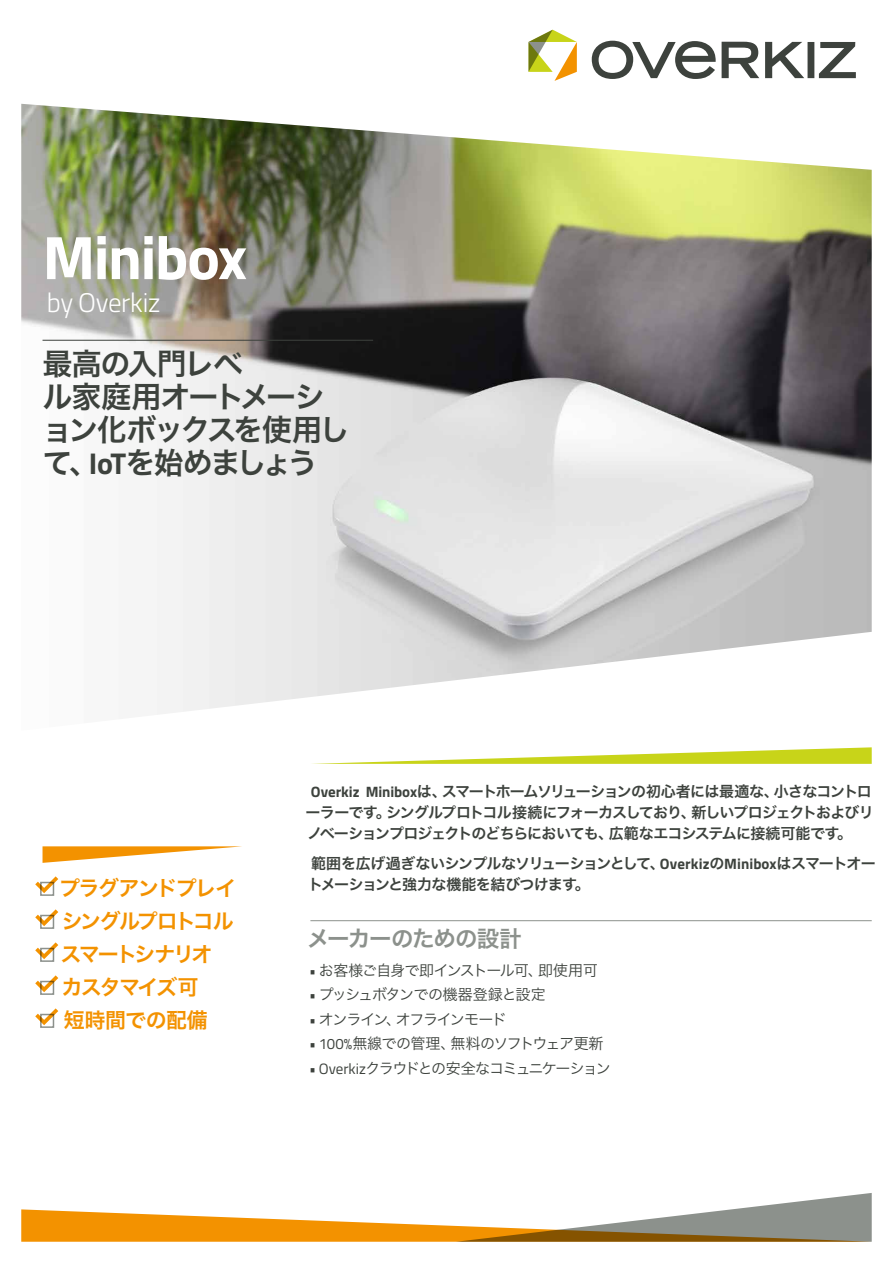
<style>
.page{position:relative;width:893px;height:1263px;background:#fff}
.page>*{position:absolute;margin:0;border:0;box-sizing:border-box;transform-origin:0 0}
.t1{font:700 61.5px "Titillium Web";letter-spacing:-.025em;color:#fff}
.t2{font:30px/33px "Hira Kaku Pro W6";letter-spacing:-.075em;color:#3d423d}
.t3{font:300 27px "Titillium Web";letter-spacing:-.015em;color:#fff}
.t4{font:22.5px "Hira Kaku Pro W6";letter-spacing:-.045em;color:#8c918c}
.t5{font:21px/33px "Hira Kaku Pro W6";letter-spacing:-.075em;color:#f39200}
.t6{font:15px/21px "Hira Kaku Pro W6";letter-spacing:-.06em;color:#3d423d}
.t7{font:15px "Hira Kaku Pro W3";letter-spacing:-.075em;color:#3d423d}
.t8{font:15px "Hira Kaku Pro W3";letter-spacing:-.11em;color:#3d423d}
.t9{font:15px "Hira Kaku Pro W3";letter-spacing:-.04em;color:#3d423d}
.s1{font-family:"Titillium Web";font-weight:700}
.s2{font-family:"Titillium Web"}
</style>
<div class="page">
<hr style="left:310px;top:920px;width:562px;height:1px;background:#8c918c">
<svg style="left:312px;top:747px;width:560px;height:17px"></svg>
<svg style="left:592px;top:41px;width:264px;height:38px"></svg>
<svg style="left:528px;top:30px;width:49px;height:51px"></svg>
<svg style="left:21px;top:1193px;width:851px;height:49px"></svg>
<svg style="left:43px;top:846px;width:199px;height:17px"></svg>
<div style="left:40px;top:882px;width:14px;height:14px;border:2px solid #8c918c"></div>
<div style="left:40px;top:915px;width:14px;height:14px;border:2px solid #8c918c"></div>
<div style="left:40px;top:948px;width:14px;height:14px;border:2px solid #8c918c"></div>
<div style="left:40px;top:981px;width:14px;height:14px;border:2px solid #8c918c"></div>
<div style="left:40px;top:1014px;width:14px;height:14px;border:2px solid #8c918c"></div>
<svg style="left:35px;top:876px;width:24px;height:19px"></svg>
<svg style="left:35px;top:909px;width:24px;height:19px"></svg>
<svg style="left:35px;top:942px;width:24px;height:19px"></svg>
<svg style="left:35px;top:975px;width:24px;height:19px"></svg>
<svg style="left:35px;top:1008px;width:24px;height:19px"></svg>
<img style="left:21px;top:104px;width:851px;height:611px">
<hr style="left:43px;top:340px;width:330px;height:1px;background:#3d423d">
<h1 class="t1" style="left:43px;top:211px;width:206px">Minibox</h1>
<h3 class="t3" style="left:47px;top:282px;width:115px">by Overkiz</h3>
<h2 class="t2" style="left:43px;top:346px;width:308px">最高の入門レベ<br>ル家庭用オートメーション化ボックスを使用して、<span class="s1">IoT</span>を始めましょう</h2>
<p class="t6" style="left:305px;top:780px;width:570px;text-indent:6px"><span class="s1">Overkiz Minibox</span>は、スマートホームソリューションの初心者には最適な、小さなコントローラーです。シングルプロトコル接続にフォーカスしており、新しいプロジェクトおよびリノベーションプロジェクトのどちらにおいても、広範なエコシステムに接続可能です。</p>
<p class="t6" style="left:311px;top:852px;width:566px">範囲を広げ過ぎないシンプルなソリューションとして、<span class="s1">Overkiz</span>の<span class="s1">Minibox</span>はスマートオー</p>
<h3 class="t5" style="left:59px;top:871px;width:179px">プラグアンドプレイ</h3>
<p class="t6" style="left:308px;top:873px;width:283px">トメーションと強力な機能を結びつけます。</p>
<h3 class="t5" style="left:60px;top:903px;width:175px">シングルプロトコルスマートシナリオカスタマイズ可<br>短時間での配備</h3>
<h3 class="t4" style="left:307px;top:918px;width:216px">メーカーのための設計</h3>
<p class="t7" style="left:309px;top:957px;width:290px"><span class="s2">•</span> お客様ご自身で即インストール可、即使用可</p>
<p class="t7" style="left:309px;top:981px;width:238px"><span class="s2">•</span> プッシュボタンでの機器登録と設定</p>
<p class="t7" style="left:309px;top:1006px;width:199px"><span class="s2">•</span> オンライン、オフラインモード</p>
<p class="t9" style="left:309px;top:1030px;width:296px"><span class="s2">• 100%</span>無線での管理、無料のソフトウェア更新</p>
<p class="t8" style="left:309px;top:1054px;width:303px"><span class="s2">• Overkiz</span>クラウドとの安全なコミュニケーション</p>
</div>
